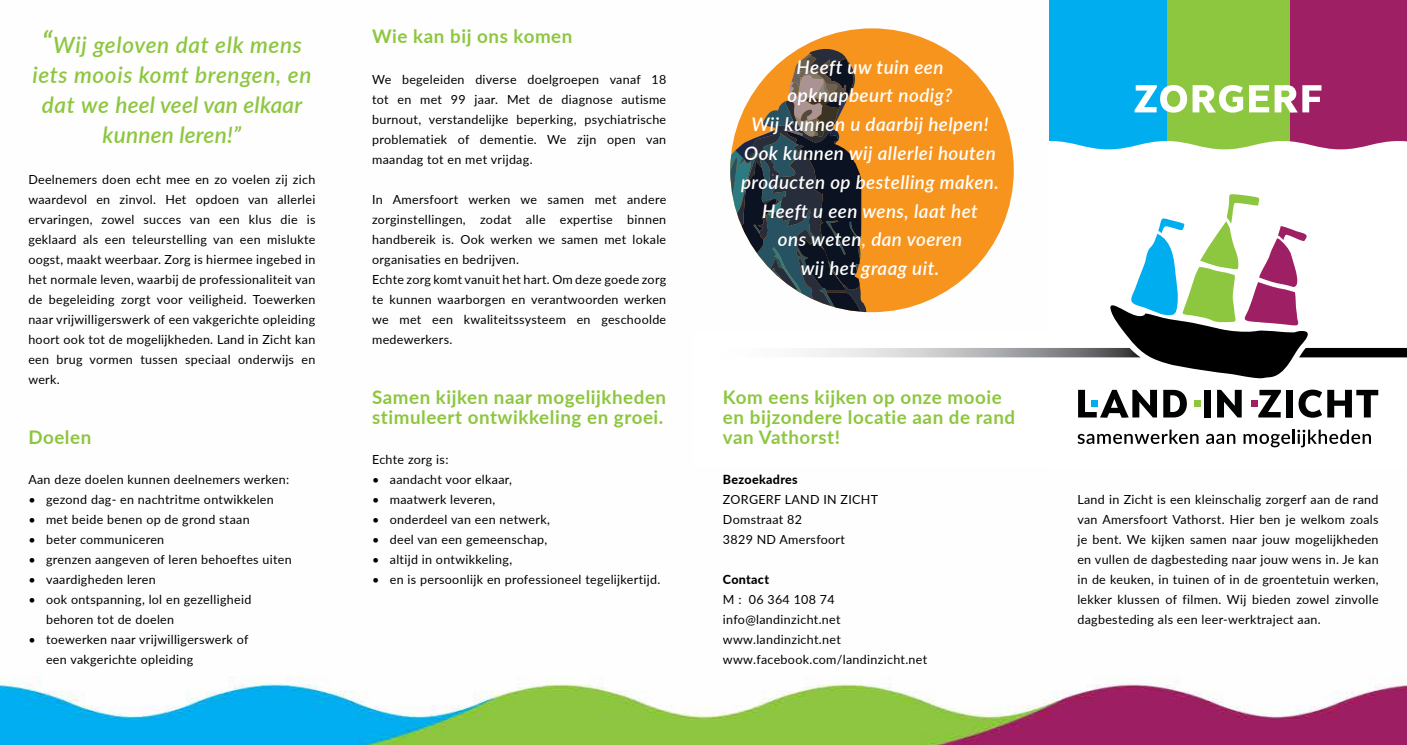
<style>
.page{position:relative;width:1407px;height:745px;background:#fff}
.page>*{position:absolute;margin:0;border:0;box-sizing:border-box;transform-origin:0 0}
.t1{font:italic 600 22.5px/30px "Lato";letter-spacing:.02em;color:#8dc63f;text-align:center}
.t2{font:italic 600 18.75px/28.8px "Lato";letter-spacing:.025em;color:#fff;text-align:center}
.t3{font:700 18.75px/20px "Lato";letter-spacing:.03em;color:#8dc63f}
.t4{font:12.5px/20px "Lato";letter-spacing:.025em;color:#000}
.t5{font:800 12.5px "Lato";letter-spacing:.025em;color:#000}
.s1{font-size:30px}
</style>
<div class="page">
<img style="left:0;top:29px;width:1407px;height:715px">
<div style="left:1049px;top:0;width:358px;height:467px;background:#fff"></div>
<div style="left:694px;top:332px;width:355px;height:135px;background:#fff"></div>
<div style="left:1049px;top:0;width:119px;height:151px;background:#00aeef"></div>
<div style="left:1287px;top:0;width:120px;height:151px;background:#9e1f63"></div>
<div style="left:1167px;top:0;width:122px;height:151px;background:#8dc63f"></div>
<svg style="left:1163px;top:389px;width:24px;height:28px"></svg>
<div style="left:1204px;top:389px;width:7px;height:28px;background:#000101"></div>
<svg style="left:1217px;top:389px;width:24px;height:28px"></svg>
<div style="left:1286px;top:389px;width:7px;height:28px;background:#000101"></div>
<svg style="left:1298px;top:389px;width:80px;height:28px"></svg>
<svg style="left:1078px;top:389px;width:79px;height:28px"></svg>
<svg style="left:1194px;top:400px;width:6px;height:6px"></svg>
<svg style="left:1251px;top:389px;width:30px;height:28px"></svg>
<svg style="left:1077px;top:429px;width:121px;height:14px"></svg>
<svg style="left:1206px;top:433px;width:29px;height:10px"></svg>
<svg style="left:1243px;top:429px;width:128px;height:18px"></svg>
<div style="left:730px;top:28px;width:284px;height:284px;background:#f7941e;border-radius:50%"></div>
<svg style="left:694px;top:48px;width:713px;height:330px"></svg>
<h1 class="t1" style="left:32px;top:28px;width:281px"><span class="s1">“</span>Wij geloven dat elk mens iets moois komt brengen, en dat we heel veel van elkaar kunnen leren!”</h1>
<p class="t4" style="left:28px;top:168px;width:289px;text-align:justify">Deelnemers doen echt mee en zo voelen zij zich waardevol en zinvol. Het opdoen van allerlei ervaringen, zowel succes van een klus die is geklaard als een teleurstelling van een mislukte oogst, maakt weerbaar. Zorg is hiermee ingebed in het normale leven, waarbij de professionaliteit van de begeleiding zorgt voor veiligheid. Toewerken naar vrijwilligerswerk of een vakgerichte opleiding hoort ook tot de mogelijkheden. Land in Zicht kan een brug vormen tussen speciaal onderwijs en werk.</p>
<h2 class="t3" style="left:28px;top:426px;width:64px">Doelen</h2>
<p class="t4" style="left:28px;top:468px;width:262px">Aan deze doelen kunnen deelnemers werken:</p>
<p class="t4" style="left:28px;top:488px;width:247px">• gezond dag- en nachtritme ontwikkelen</p>
<p class="t4" style="left:28px;top:508px;width:223px">• met beide benen op de grond staan</p>
<p class="t4" style="left:28px;top:528px;width:137px">• beter communiceren</p>
<p class="t4" style="left:28px;top:548px;width:265px">• grenzen aangeven of leren behoeftes uiten</p>
<p class="t4" style="left:28px;top:568px;width:129px">• vaardigheden leren</p>
<p class="t4" style="left:46px;top:588px;width:207px;text-indent:-18px">• ook ontspanning, lol en gezelligheid behoren tot de doelen</p>
<p class="t4" style="left:46px;top:628px;width:204px;text-indent:-18px">• toewerken naar vrijwilligerswerk of een vakgerichte opleiding</p>
<h2 class="t3" style="left:372px;top:26px;width:202px">Wie kan bij ons komen</h2>
<p class="t4" style="left:372px;top:68px;width:296px;text-align:justify">We begeleiden diverse doelgroepen vanaf 18 tot en met 99 jaar. Met de diagnose autisme burnout, verstandelijke beperking, psychiatrische problematiek of dementie. We zijn open van maandag tot en met vrijdag.</p>
<p class="t4" style="left:372px;top:188px;width:296px">In Amersfoort werken we samen met andere zorginstellingen, zodat alle expertise binnen handbereik is. Ook werken we samen met lokale organisaties en bedrijven.<br>Echte zorg komt vanuit het hart. Om deze goede zorg te kunnen waarborgen en verantwoorden werken we met een kwaliteitssysteem en geschoolde medewerkers.</p>
<h2 class="t3" style="left:372px;top:386px;width:296px">Samen kijken naar mogelijkheden stimuleert ontwikkeling en groei.</h2>
<p class="t4" style="left:372px;top:448px;width:78px">Echte zorg is:</p>
<p class="t4" style="left:372px;top:468px;width:141px">• aandacht voor elkaar,</p>
<p class="t4" style="left:372px;top:488px;width:125px">• maatwerk leveren,</p>
<p class="t4" style="left:372px;top:508px;width:179px">• onderdeel van een netwerk,</p>
<p class="t4" style="left:372px;top:528px;width:177px">• deel van een gemeenschap,</p>
<p class="t4" style="left:372px;top:548px;width:142px">• altijd in ontwikkeling,</p>
<p class="t4" style="left:372px;top:568px;width:290px">• en is persoonlijk en professioneel tegelijkertijd.</p>
<h2 class="t2" style="left:741px;top:52px;width:259px">Heeft uw tuin een<br>opknapbeurt nodig?<br>Wij kunnen u daarbij helpen!<br>Ook kunnen wij allerlei houten producten op bestelling maken.<br>Heeft u een wens, laat het<br>ons weten, dan voeren<br>wij het graag uit.</h2>
<h2 class="t3" style="left:723px;top:386px;width:294px">Kom eens kijken op onze mooie en bijzondere locatie aan de rand van Vathorst!</h2>
<p class="t5" style="left:723px;top:470px;width:76px">Bezoekadres</p>
<p class="t4" style="left:723px;top:488px;width:157px">ZORGERF LAND IN ZICHT<br>Domstraat 82<br>3829 ND Amersfoort</p>
<p class="t5" style="left:723px;top:570px;width:48px">Contact</p>
<p class="t4" style="left:723px;top:588px;width:206px">M : 06 364 108 74 info@landinzicht.net www.landinzicht.net www.facebook.com/landinzicht.net</p>
<p class="t4" style="left:1077px;top:488px;width:303px;text-align:justify">Land in Zicht is een kleinschalig zorgerf aan de rand van Amersfoort Vathorst. Hier ben je welkom zoals je bent. We kijken samen naar jouw mogelijkheden en vullen de dagbesteding naar jouw wens in. Je kan in de keuken, in tuinen of in de groentetuin werken, lekker klussen of filmen. Wij bieden zowel zinvolle dagbesteding als een leer-werktraject aan.</p>
</div>
